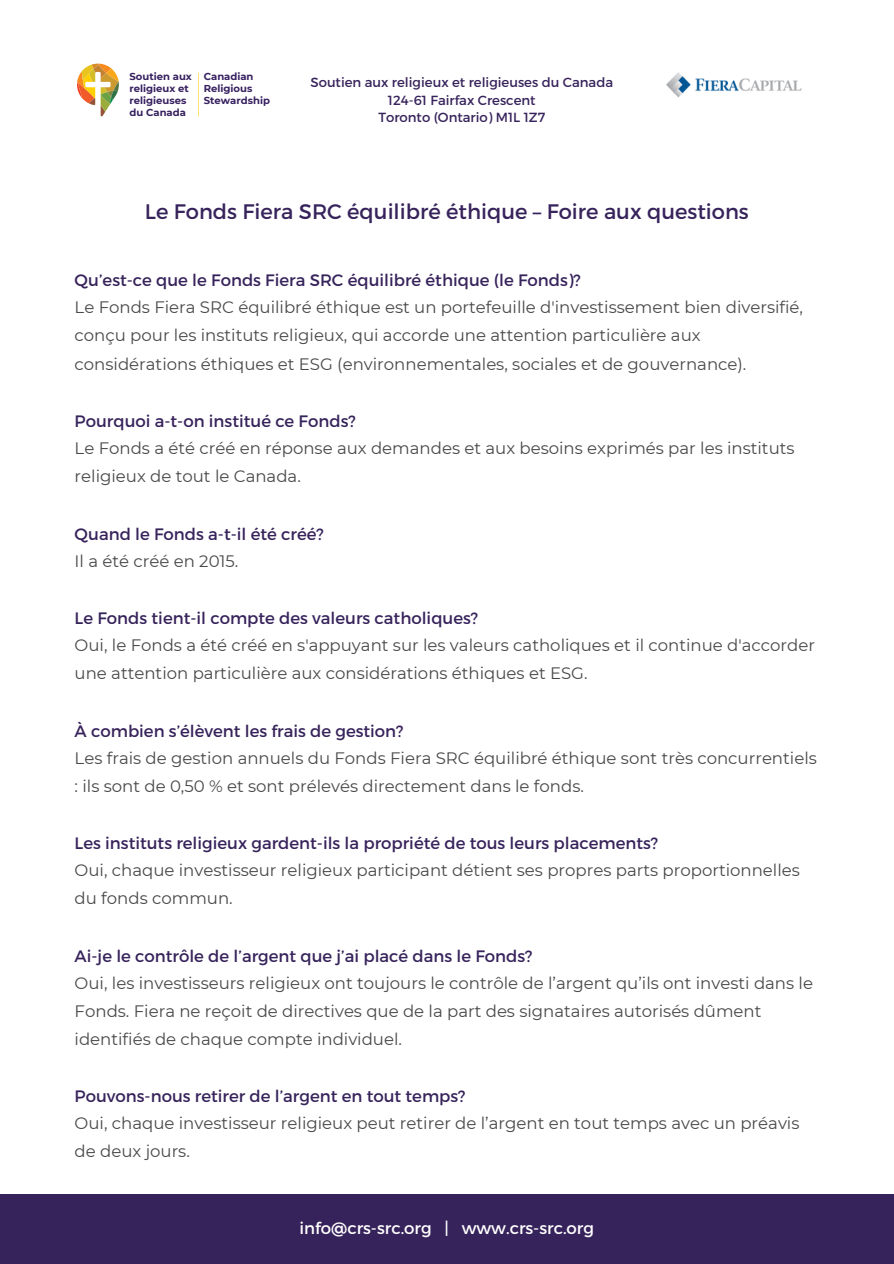
<style>
.page{position:relative;width:894px;height:1264px;background:#fff}
.page>*{position:absolute;margin:0;border:0;box-sizing:border-box;transform-origin:0 0}
.t1{font:21px "Montserrat";color:#37235b}
.t2{font:16.5px/27.6px "Montserrat";color:#484848}
.t3{font:16.5px/27px "Montserrat";color:#37235b}
.t4{font:16.5px "Montserrat";color:#fff}
.t5{font:13.2px/17.7px "Montserrat";color:#37235b;text-align:center}
.t6{font:700 10.05px/11.9px "Montserrat";color:#372160}
.s1{color:#37235b}
.s2{color:#484848}
</style>
<div class="page">
<img style="left:666px;top:72px;width:136px;height:26px">
<div style="left:0;top:1193px;width:893px;height:70px;background:#37235b"></div>
<hr style="left:198px;top:73px;width:1px;height:44px;background:#ffcc05">
<svg style="left:77px;top:64px;width:42px;height:52px"></svg>
<h2 class="t6" style="left:129px;top:71px;width:64px">Soutien aux religieux et religieuses du Canada</h2>
<p class="t6" style="left:204px;top:71px;width:68px">Canadian<br>Religious<br>Stewardship</p>
<h2 class="t5" style="left:310px;top:73px;width:304px">Soutien aux religieux et religieuses du Canada<br>124-61 Fairfax Crescent<br>Toronto (Ontario) M1L 1Z7</h2>
<h2 class="t1" style="left:145px;top:197px;width:605px">Le Fonds Fiera SRC équilibré éthique – Foire aux questions</h2>
<p class="t2" style="left:75px;top:266px;width:729px"><span class="s1">Qu’est-ce que le Fonds Fiera SRC équilibré éthique (le Fonds)?<br></span>Le Fonds Fiera SRC équilibré éthique est un portefeuille d'investissement bien diversifié, conçu pour les instituts religieux, qui accorde une attention particulière aux considérations éthiques et ESG (environnementales, sociales et de gouvernance).</p>
<h3 class="t2" style="left:75px;top:407px;width:721px"><span class="s1">Pourquoi a-t-on institué ce Fonds?<br></span>Le Fonds a été créé en réponse aux demandes et aux besoins exprimés par les instituts religieux de tout le Canada.</h3>
<p class="t3" style="left:75px;top:519px;width:250px">Quand le Fonds a-t-il été créé?<br><span class="s2">Il a été créé en 2015.</span></p>
<h1 class="t2" style="left:75px;top:604px;width:741px"><span class="s1">Le Fonds tient-il compte des valeurs catholiques?<br></span>Oui, le Fonds a été créé en s'appuyant sur les valeurs catholiques et il continue d'accorder une attention particulière aux considérations éthiques et ESG.</h1>
<h2 class="t2" style="left:75px;top:716px;width:743px"><span class="s1">À combien s’élèvent les frais de gestion?<br></span>Les frais de gestion annuels du Fonds Fiera SRC équilibré éthique sont très concurrentiels : ils sont de 0,50 % et sont prélevés directement dans le fonds.</h2>
<h2 class="t2" style="left:75px;top:829px;width:726px"><span class="s1">Les instituts religieux gardent-ils la propriété de tous leurs placements?<br></span>Oui, chaque investisseur religieux participant détient ses propres parts proportionnelles du fonds commun.</h2>
<h2 class="t2" style="left:75px;top:941px;width:739px"><span class="s1">Ai-je le contrôle de l’argent que j’ai placé dans le Fonds?<br></span>Oui, les investisseurs religieux ont toujours le contrôle de l’argent qu’ils ont investi dans le Fonds. Fiera ne reçoit de directives que de la part des signataires autorisés dûment identifiés de chaque compte individuel.</h2>
<h2 class="t2" style="left:75px;top:1082px;width:726px"><span class="s1">Pouvons-nous retirer de l’argent en tout temps?<br></span>Oui, chaque investisseur religieux peut retirer de l’argent en tout temps avec un préavis de deux jours.</h2>
<h2 class="t4" style="left:299px;top:1217px;width:296px">info@crs-src.org | www.crs-src.org</h2>
</div>
